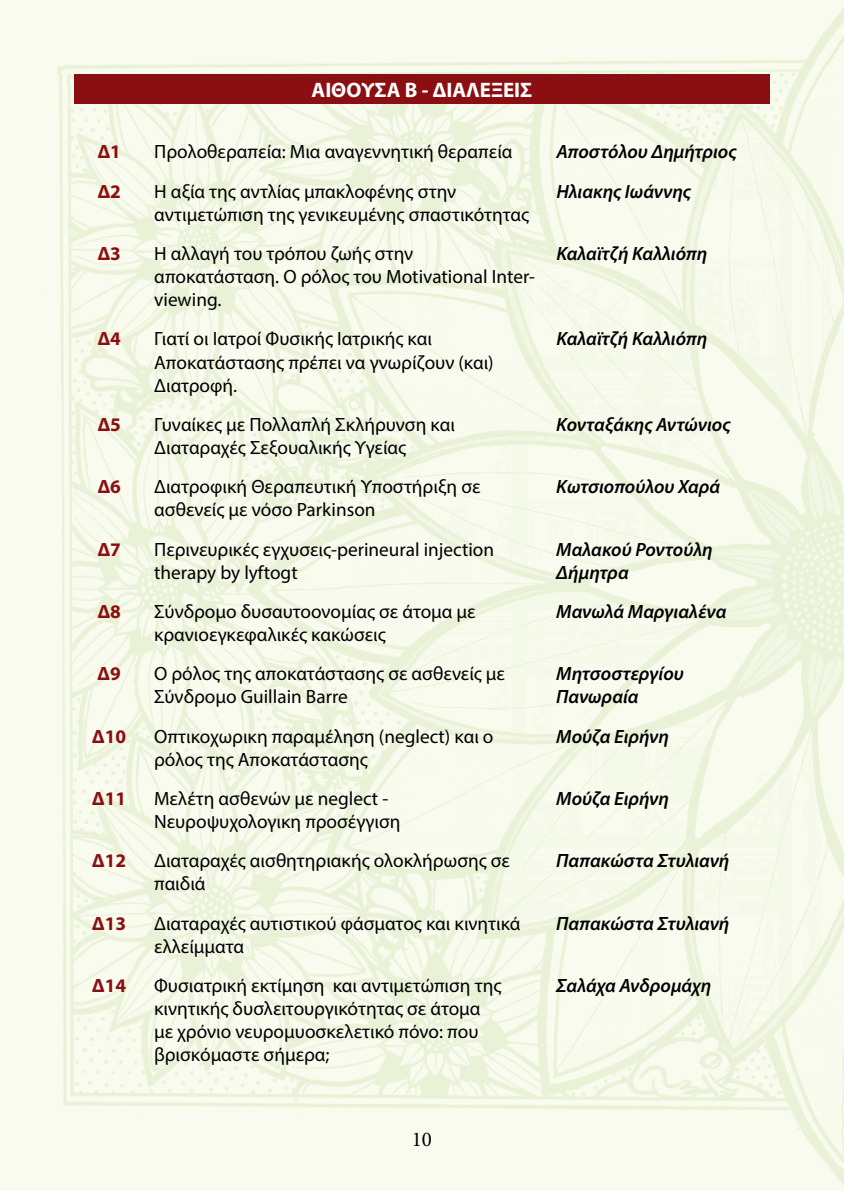
<style>
.page{position:relative;width:844px;height:1191px;background:#fff}
.page>*{position:absolute;margin:0;border:0;box-sizing:border-box;transform-origin:0 0}
.t1{font:700 21px "Myriad Pro";color:#fff}
.t2{font:21px "Minion Pro";color:#000}
.t3{font:19.25px/23.1px "Myriad Pro";color:#000}
.t4{font:italic 600 19.25px/23.1px "Myriad Pro";color:#000}
.t5{font:700 19.25px "Myriad Pro";color:#8b0f12}
</style>
<div class="page">
<img style="left:0;top:0;width:843px;height:1191px">
<div style="left:74px;top:74px;width:695px;height:30px;background:#8b0f12"></div>
<p class="t1" style="left:311px;top:76px;width:222px">ΑΙΘΟΥΣΑ Β - ΔΙΑΛΕΞΕΙΣ</p>
<p class="t5" style="left:98px;top:139px;width:25px">Δ1</p>
<p class="t3" style="left:154px;top:140px;width:359px">Προλοθεραπεία: Μια αναγεννητική θεραπεία</p>
<p class="t4" style="left:556px;top:140px;width:182px">Αποστόλου Δημήτριος</p>
<p class="t5" style="left:98px;top:178px;width:25px">Δ2</p>
<p class="t3" style="left:154px;top:179px;width:376px">Η αξία της αντλίας μπακλοφένης στην αντιμετώπιση της γενικευμένης σπαστικότητας</p>
<p class="t4" style="left:556px;top:179px;width:136px">Ηλιακης Ιωάννης</p>
<p class="t5" style="left:98px;top:241px;width:25px">Δ3</p>
<p class="t3" style="left:154px;top:242px;width:382px">Η αλλαγή του τρόπου ζωής στην αποκατάσταση. Ο ρόλος του Motivational Inter&shy;viewing.</p>
<p class="t4" style="left:556px;top:241px;width:152px">Καλαϊτζή Καλλιόπη</p>
<p class="t5" style="left:98px;top:326px;width:25px">Δ4</p>
<p class="t3" style="left:154px;top:327px;width:341px">Γιατί οι Ιατροί Φυσικής Ιατρικής και<br>Αποκατάστασης πρέπει να γνωρίζουν (και)<br>Διατροφή.</p>
<p class="t4" style="left:556px;top:327px;width:152px">Καλαϊτζή Καλλιόπη</p>
<p class="t5" style="left:98px;top:412px;width:25px">Δ5</p>
<p class="t3" style="left:154px;top:412px;width:302px">Γυναίκες με Πολλαπλή Σκλήρυνση και<br>Διαταραχές Σεξουαλικής Υγείας</p>
<p class="t4" style="left:556px;top:412px;width:176px">Kονταξάκης Αντώνιος</p>
<p class="t5" style="left:98px;top:474px;width:25px">Δ6</p>
<p class="t3" style="left:154px;top:475px;width:328px">Διατροφική Θεραπευτική Υποστήριξη σε ασθενείς με νόσο Parkinson</p>
<p class="t4" style="left:556px;top:475px;width:165px">Κωτσιοπούλου Χαρά</p>
<p class="t5" style="left:98px;top:536px;width:25px">Δ7</p>
<p class="t3" style="left:154px;top:537px;width:341px">Περινευρικές εγχυσεις-perineural injection therapy by lyftogt</p>
<p class="t4" style="left:556px;top:537px;width:158px">Μαλακού Ροντούλη<br>Δήμητρα</p>
<p class="t5" style="left:98px;top:599px;width:25px">Δ8</p>
<p class="t3" style="left:154px;top:599px;width:323px">Σύνδρομο δυσαυτοονομίας σε άτομα με κρανιοεγκεφαλικές κακώσεις</p>
<p class="t4" style="left:556px;top:599px;width:172px">Μανωλά Μαργιαλένα</p>
<p class="t5" style="left:98px;top:661px;width:25px">Δ9</p>
<p class="t3" style="left:154px;top:662px;width:352px">Ο ρόλος της αποκατάστασης σε ασθενείς με<br>Σύνδρομο Guillain Barre</p>
<p class="t4" style="left:556px;top:662px;width:129px">Μητσοστεργίου<br>Πανωραία</p>
<p class="t5" style="left:92px;top:723px;width:35px">Δ10</p>
<p class="t3" style="left:154px;top:724px;width:341px">Οπτικοχωρικη παραμέληση (neglect) και ο ρόλος της Αποκατάστασης</p>
<p class="t4" style="left:556px;top:724px;width:114px">Μούζα Ειρήνη</p>
<p class="t5" style="left:92px;top:786px;width:35px">Δ11</p>
<p class="t3" style="left:154px;top:786px;width:248px">Μελέτη ασθενών με neglect -<br>Νευροψυχολογικη προσέγγιση</p>
<p class="t4" style="left:556px;top:786px;width:114px">Μούζα Ειρήνη</p>
<p class="t5" style="left:92px;top:848px;width:35px">Δ12</p>
<p class="t3" style="left:154px;top:849px;width:357px">Διαταραχές αισθητηριακής ολοκλήρωσης σε παιδιά</p>
<p class="t4" style="left:556px;top:849px;width:175px">Παπακώστα Στυλιανή</p>
<p class="t5" style="left:92px;top:910px;width:35px">Δ13</p>
<p class="t3" style="left:154px;top:911px;width:368px">Διαταραχές αυτιστικού φάσματος και κινητικά ελλείμματα</p>
<p class="t4" style="left:556px;top:911px;width:175px">Παπακώστα Στυλιανή</p>
<p class="t5" style="left:92px;top:973px;width:35px">Δ14</p>
<p class="t3" style="left:154px;top:973px;width:349px">Φυσιατρική εκτίμηση και αντιμετώπιση της κινητικής δυσλειτουργικότητας σε άτομα με χρόνιο νευρομυοσκελετικό πόνο: που βρισκόμαστε σήμερα;</p>
<p class="t4" style="left:556px;top:973px;width:157px">Σαλάχα Ανδρομάχη</p>
<p class="t2" style="left:412px;top:1124px;width:22px">10</p>
</div>
